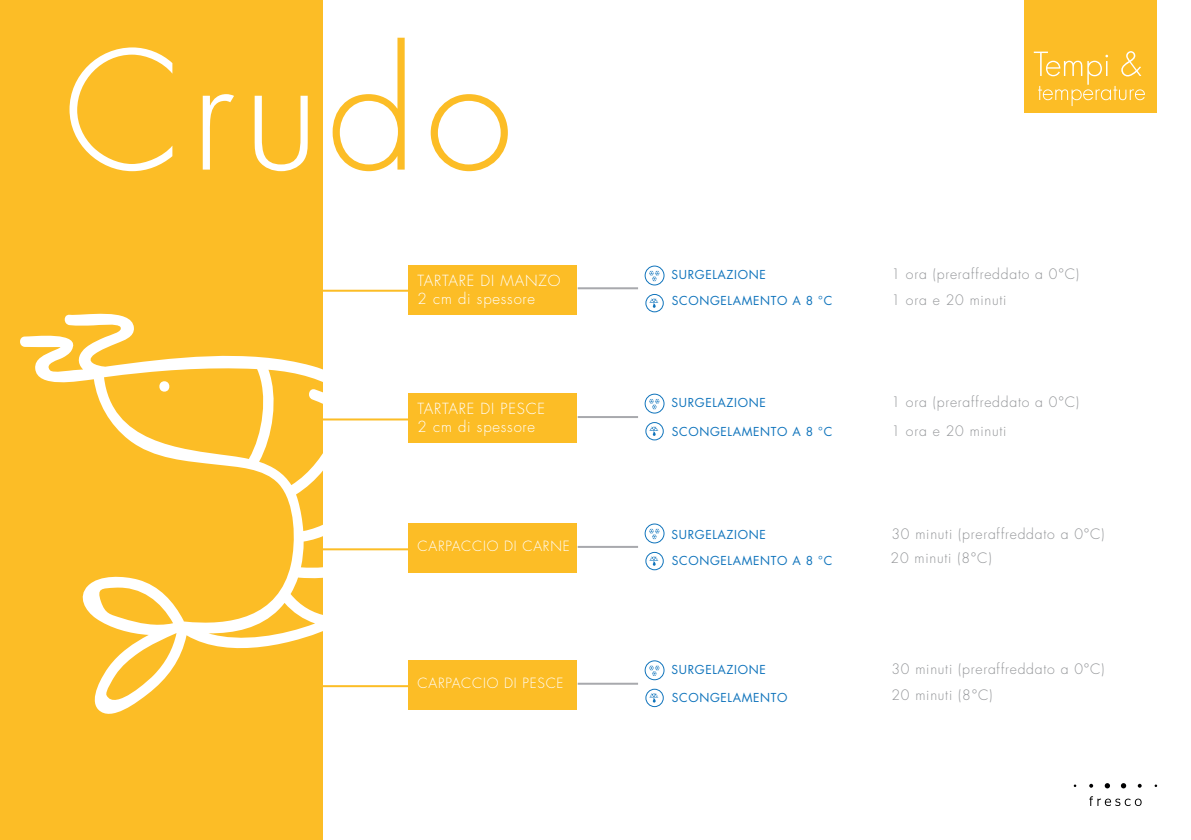
<style>
.page{position:relative;width:1191px;height:840px;background:#fff}
.page>*{position:absolute;margin:0;border:0;box-sizing:border-box;transform-origin:0 0}
.t1{font:300 15px/17.8px "Futura Std";letter-spacing:.055em;color:#fff}
.t2{font:300 14px/24.2px "Futura Std";letter-spacing:.055em;color:#939598}
.t3{font:300 13.8px "Futura Std";letter-spacing:.055em;color:#fff}
.t4{font:12px "Futura Std";letter-spacing:.055em;color:#1074bc}
</style>
<div class="page">
<div style="left:0;top:0;width:322px;height:839px;background:#fcbd26"></div>
<svg style="left:69px;top:47px;width:103px;height:124px"></svg>
<svg style="left:203px;top:94px;width:31px;height:75px"></svg>
<svg style="left:254px;top:96px;width:54px;height:75px"></svg>
<svg style="left:333px;top:38px;width:72px;height:133px"></svg>
<svg style="left:431px;top:94px;width:77px;height:77px"></svg>
<svg style="left:20px;top:306px;width:386px;height:416px"></svg>
<svg style="left:158px;top:381px;width:13px;height:10px"></svg>
<svg style="left:306px;top:387px;width:67px;height:57px"></svg>
<svg style="left:1089px;top:783px;width:4px;height:4px"></svg>
<svg style="left:1137px;top:783px;width:4px;height:4px"></svg>
<svg style="left:1104px;top:783px;width:6px;height:5px"></svg>
<svg style="left:1120px;top:783px;width:6px;height:5px"></svg>
<svg style="left:1089px;top:796px;width:52px;height:9px"></svg>
<div style="left:408px;top:265px;width:168px;height:49px;background:#fcbd26"></div>
<hr style="left:321px;top:289px;width:87px;height:2px;background:#fcbd26">
<hr style="left:577px;top:287px;width:61px;height:2px;background:#a8a9ad">
<svg style="left:649px;top:270px;width:10px;height:11px"></svg>
<div style="left:644px;top:265px;width:20px;height:20px;border:1px solid #1074bc;border-radius:50%"></div>
<div style="left:408px;top:393px;width:168px;height:49px;background:#fcbd26"></div>
<hr style="left:321px;top:418px;width:87px;height:2px;background:#fcbd26">
<hr style="left:577px;top:416px;width:61px;height:2px;background:#a8a9ad">
<div style="left:645px;top:294px;width:19px;height:18px;border:1px solid #1074bc;border-radius:50%"></div>
<svg style="left:649px;top:298px;width:9px;height:9px"></svg>
<svg style="left:649px;top:399px;width:10px;height:10px"></svg>
<div style="left:644px;top:393px;width:20px;height:20px;border:1px solid #1074bc;border-radius:50%"></div>
<div style="left:645px;top:422px;width:19px;height:18px;border:1px solid #1074bc;border-radius:50%"></div>
<svg style="left:649px;top:426px;width:9px;height:9px"></svg>
<div style="left:408px;top:523px;width:168px;height:49px;background:#fcbd26"></div>
<hr style="left:321px;top:548px;width:87px;height:2px;background:#fcbd26">
<hr style="left:577px;top:545px;width:61px;height:2px;background:#a8a9ad">
<svg style="left:649px;top:528px;width:10px;height:11px"></svg>
<div style="left:644px;top:523px;width:20px;height:20px;border:1px solid #1074bc;border-radius:50%"></div>
<div style="left:645px;top:551px;width:19px;height:19px;border:1px solid #1074bc;border-radius:50%"></div>
<svg style="left:649px;top:556px;width:9px;height:9px"></svg>
<div style="left:408px;top:660px;width:168px;height:49px;background:#fcbd26"></div>
<hr style="left:321px;top:684px;width:87px;height:2px;background:#fcbd26">
<hr style="left:577px;top:682px;width:61px;height:2px;background:#a8a9ad">
<svg style="left:649px;top:665px;width:10px;height:10px"></svg>
<div style="left:644px;top:660px;width:20px;height:19px;border:1px solid #1074bc;border-radius:50%"></div>
<div style="left:645px;top:688px;width:19px;height:18px;border:1px solid #1074bc;border-radius:50%"></div>
<svg style="left:649px;top:693px;width:9px;height:9px"></svg>
<div style="left:1024px;top:0;width:133px;height:112px;background:#fcbd26"></div>
<svg style="left:1033px;top:51px;width:112px;height:55px"></svg>
<p class="t1" style="left:417px;top:271px;width:144px">TARTARE DI MANZO<br>2 cm di spessore</p>
<p class="t1" style="left:417px;top:400px;width:129px">TARTARE DI PESCE<br>2 cm di spessore</p>
<p class="t3" style="left:417px;top:537px;width:154px">CARPACCIO DI CARNE</p>
<p class="t3" style="left:417px;top:674px;width:147px">CARPACCIO DI PESCE</p>
<p class="t4" style="left:671px;top:266px;width:96px">SURGELAZIONE</p>
<p class="t2" style="left:891px;top:262px;width:189px">1 ora (preraffreddato a 0°C)</p>
<p class="t4" style="left:672px;top:293px;width:162px">SCONGELAMENTO A 8 °C</p>
<p class="t2" style="left:891px;top:288px;width:117px">1 ora e 20 minuti</p>
<p class="t4" style="left:671px;top:394px;width:96px">SURGELAZIONE</p>
<p class="t2" style="left:891px;top:390px;width:189px">1 ora (preraffreddato a 0°C)</p>
<p class="t4" style="left:672px;top:423px;width:162px">SCONGELAMENTO A 8 °C</p>
<p class="t2" style="left:891px;top:419px;width:117px">1 ora e 20 minuti</p>
<p class="t4" style="left:671px;top:526px;width:96px">SURGELAZIONE</p>
<p class="t4" style="left:672px;top:552px;width:162px">SCONGELAMENTO A 8 °C</p>
<p class="t2" style="left:890px;top:522px;width:215px">30 minuti (preraffreddato a 0°C)<br>20 minuti (8°C)</p>
<p class="t4" style="left:671px;top:661px;width:96px">SURGELAZIONE</p>
<p class="t4" style="left:672px;top:689px;width:117px">SCONGELAMENTO</p>
<p class="t2" style="left:891px;top:655px;width:215px;line-height:26.2px">30 minuti (preraffreddato a 0°C)<br>20 minuti (8°C)</p>
</div>
